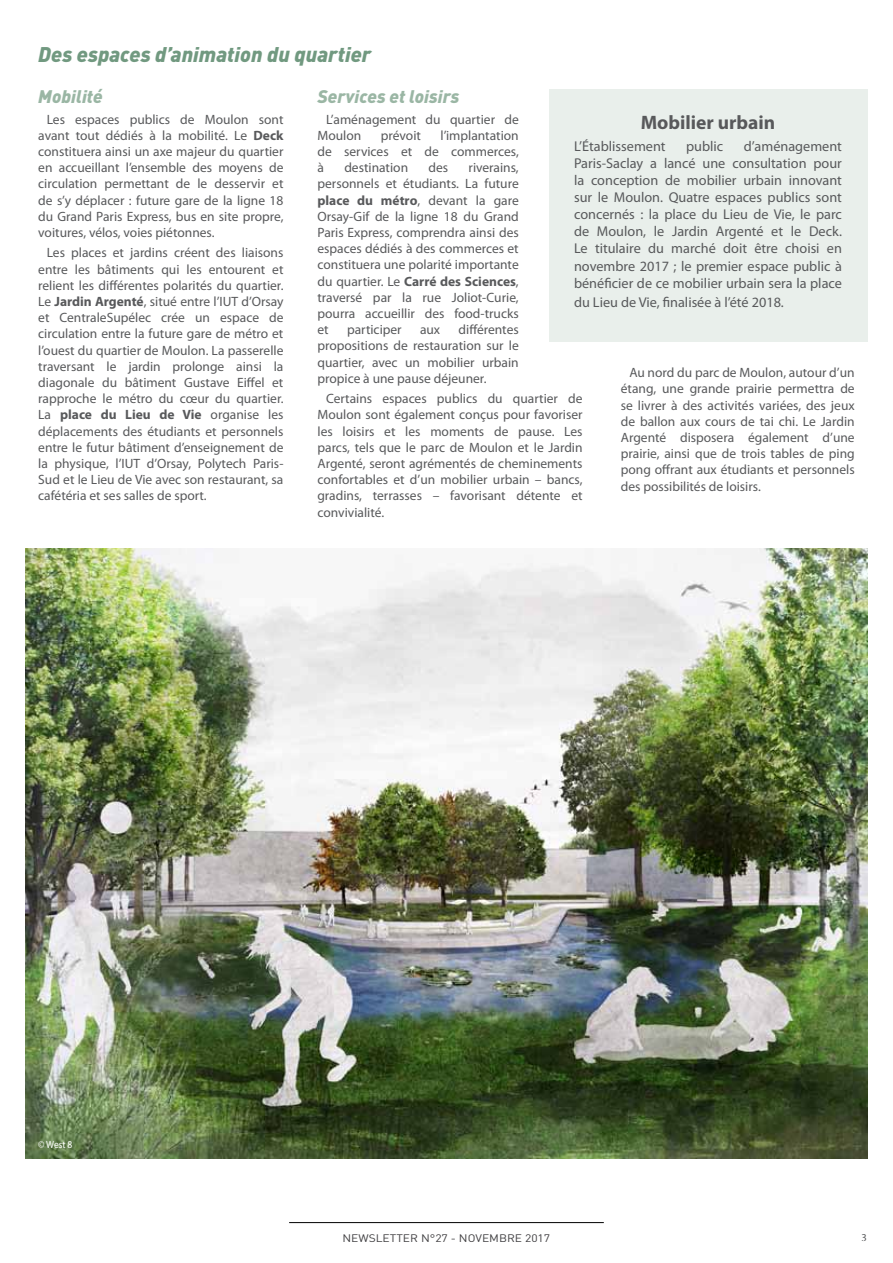
<style>
.page{position:relative;width:893px;height:1263px;background:#fff}
.page>*{position:absolute;margin:0;border:0;box-sizing:border-box;transform-origin:0 0}
.t1{font:italic 900 21px "DINOT";color:#719980}
.t2{font:700 19.5px "Myriad Pro";color:#58595b}
.t3{font:italic 900 18px "DINOT";color:#9ab6a4}
.t4{font:14.25px/17.1px "Myriad Pro";color:#58595b;text-align:justify}
.t5{font:13.5px/16.2px "Myriad Pro";color:#58595b;text-align:justify}
.t6{font:10.8px "DINOT";color:#414042;scale:1.11 1}
.t7{font:10.5px "Myriad Pro";color:#fff;scale:.9 1}
.t8{font:10.5px "Myriad Pro";color:#58595b}
.s1{font-weight:700}
</style>
<div class="page">
<hr style="left:289px;top:1222px;width:315px;height:1px;background:#000">
<div style="left:549px;top:89px;width:318px;height:253px;background:#e9efeb"></div>
<img style="left:26px;top:548px;width:841px;height:610px">
<h1 class="t1" style="left:38px;top:41px;width:335px">Des espaces d’animation du quartier</h1>
<h3 class="t3" style="left:38px;top:85px;width:66px">Mobilité</h3>
<p class="t5" style="left:38px;top:111px;width:247px;text-indent:9px">Les espaces publics de Moulon sont avant tout dédiés à la mobilité. Le <span class="s1">Deck </span>constituera ainsi un axe majeur du quartier en accueillant l’ensemble des moyens de circulation permettant de le desservir et de s’y déplacer : future gare de la ligne 18 du Grand Paris Express, bus en site propre, voitures, vélos, voies piétonnes.</p>
<p class="t5" style="left:38px;top:245px;width:247px;text-indent:9px">Les places et jardins créent des liaisons entre les bâtiments qui les entourent et relient les différentes polarités du quartier.<br>Le <span class="s1">Jardin Argenté</span>, situé entre l’IUT d’Orsay et CentraleSupélec crée un espace de circulation entre la future gare de métro et l’ouest du quartier de Moulon. La passerelle traversant le jardin prolonge ainsi la diagonale du bâtiment Gustave Eiffel et rapproche le métro du cœur du quartier.<br>La <span class="s1">place du Lieu de Vie</span> organise les déplacements des étudiants et personnels entre le futur bâtiment d’enseignement de la physique, l’IUT d’Orsay, Polytech Paris-Sud et le Lieu de Vie avec son restaurant, sa cafétéria et ses salles de sport.</p>
<h3 class="t3" style="left:317px;top:85px;width:143px">Services et loisirs</h3>
<p class="t5" style="left:317px;top:111px;width:203px;text-indent:9px">L’aménagement du quartier de<br>Moulon</p>
<h2 class="t2" style="left:641px;top:110px;width:136px">Mobilier urbain</h2>
<p class="t4" style="left:574px;top:137px;width:93px">L’Établissement</p>
<p class="t4" style="left:686px;top:137px;width:39px">public</p>
<p class="t5" style="left:317px;top:127px;width:203px;text-indent:123px">l’implantation de services et de commerces, à</p>
<p class="t5" style="left:381px;top:127px;width:42px">prévoit</p>
<p class="t4" style="left:574px;top:137px;width:269px;text-indent:170px">d’aménagement Paris-Saclay a lancé une consultation pour la conception de mobilier urbain innovant sur le Moulon. Quatre espaces publics sont concernés : la place du Lieu de Vie, le parc de Moulon, le Jardin Argenté et le Deck.<br>Le titulaire du marché doit être choisi en novembre 2017 ; le premier espace public à bénéficier de ce mobilier urbain sera la place</p>
<p class="t4" style="left:574px;top:294px;width:211px">du Lieu de Vie, finalisée à l’été 2018.</p>
<p class="t5" style="left:344px;top:159px;width:65px">destination</p>
<p class="t5" style="left:428px;top:159px;width:21px">des</p>
<p class="t5" style="left:317px;top:159px;width:203px;text-indent:151px">riverains, personnels et étudiants. La future <span class="s1">place du métro</span>, devant la gare Orsay-Gif de la ligne 18 du Grand Paris Express, comprendra ainsi des espaces dédiés à des commerces et constituera une polarité importante du quartier. Le <span class="s1">Carré des Sciences</span>, traversé par la rue Joliot-Curie, pourra accueillir des food-trucks et</p>
<p class="t5" style="left:317px;top:321px;width:203px;text-indent:141px">différentes propositions de restauration sur le quartier, avec un mobilier urbain propice à une pause déjeuner.</p>
<p class="t5" style="left:317px;top:390px;width:267px;text-indent:9px">Certains espaces publics du quartier de Moulon sont également conçus pour favoriser les loisirs et les moments de pause. Les parcs, tels que le parc de Moulon et le Jardin Argenté, seront agrémentés de cheminements confortables et d’un mobilier urbain – bancs, gradins, terrasses – favorisant détente et convivialité.</p>
<p class="t5" style="left:347px;top:321px;width:56px">participer</p>
<p class="t5" style="left:420px;top:321px;width:22px">aux</p>
<p class="t5" style="left:621px;top:364px;width:235px;text-indent:9px">Au nord du parc de Moulon, autour d’un étang, une grande prairie permettra de se livrer à des activités variées, des jeux de ballon aux cours de tai chi. Le Jardin Argenté disposera également d’une prairie, ainsi que de trois tables de ping pong offrant aux étudiants et personnels des possibilités de loisirs.</p>
<p class="t7" style="left:38px;top:1138px;width:39px">© West 8</p>
<p class="t6" style="left:342px;top:1232px;width:189px">NEWSLETTER N°27 - NOVEMBRE 2017</p>
<p class="t8" style="left:861px;top:1231px;width:7px">3</p>
</div>
